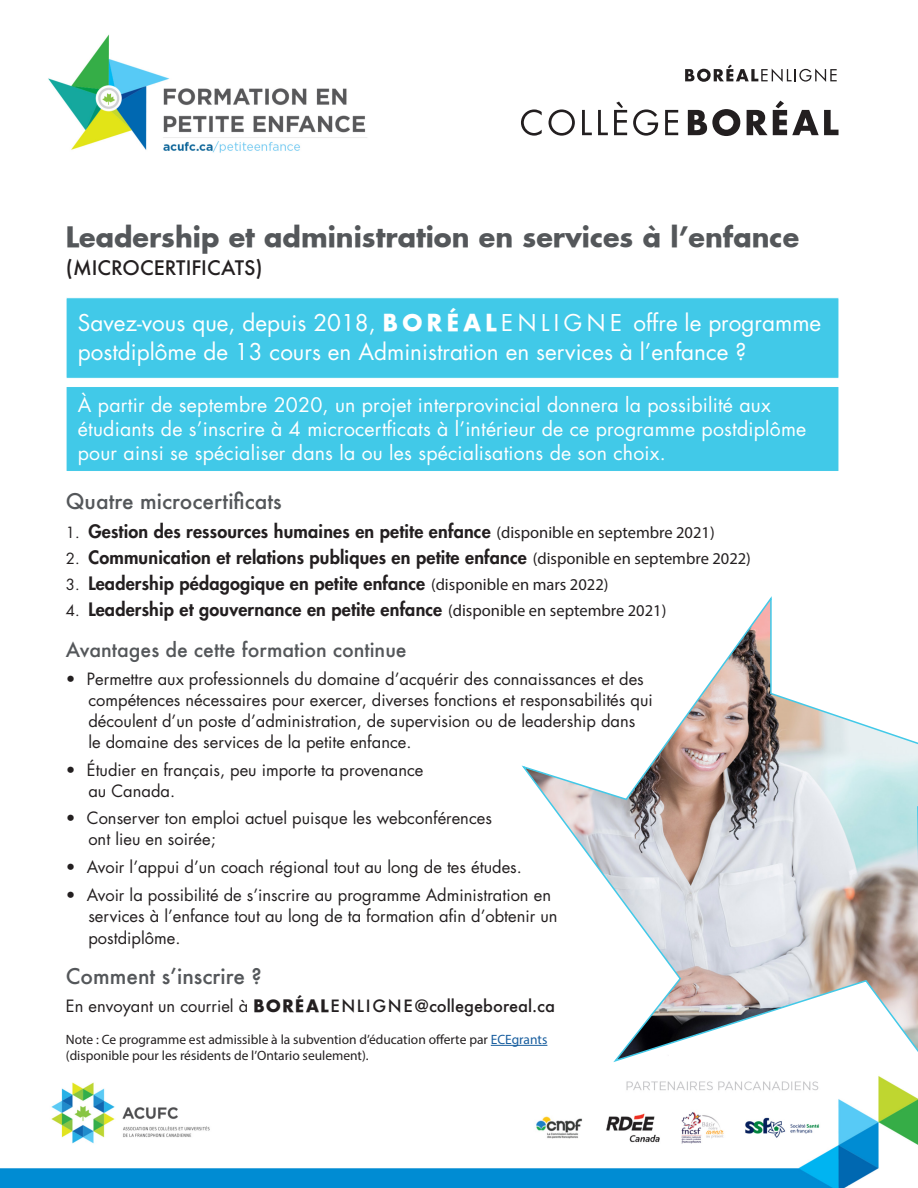
<style>
.page{position:relative;width:918px;height:1188px;background:#fff}
.page>*{position:absolute;margin:0;border:0;box-sizing:border-box;transform-origin:0 0}
.header_petit_2020{font:700 27px "Futura";color:#54575a}
.body_texte_2020{font:22.5px/28.5px "Futura";color:#fff}
.sous-titre_2020{font:500 21px "Futura";color:#54575a}
.body_texte_2020-2{font:19.5px/24px "Futura";letter-spacing:.01em;color:#fff}
.sous-titre_2020-2{font:500 19.5px "Futura";color:#54575a}
.t1{font:500 19.5px "Futura";color:#231f20}
.bullet_texte_2020{font:800 18px "Futura";letter-spacing:.01em;color:#231f20}
.bullet_texte_2020-2{font:16.5px/21px "Futura";color:#231f20}
.t2{font:500 16.5px "Futura";color:#231f20}
.t3{font:13.5px "Myriad Pro";color:#231f20}
.s1{font-weight:700}
.s2{font-weight:400;font-size:15px}
.s3{font-family:"Myriad Pro";font-weight:400;font-size:16.5px}
.s4{font-weight:400}
.s5{color:#175d9e}
</style>
<div class="page">
<img style="left:0;top:34px;width:918px;height:1154px">
<svg style="left:521px;top:109px;width:21px;height:27px"></svg>
<svg style="left:549px;top:109px;width:26px;height:27px"></svg>
<svg style="left:582px;top:110px;width:10px;height:25px"></svg>
<svg style="left:598px;top:110px;width:10px;height:25px"></svg>
<svg style="left:614px;top:102px;width:13px;height:33px"></svg>
<svg style="left:633px;top:109px;width:25px;height:27px"></svg>
<svg style="left:665px;top:110px;width:13px;height:25px"></svg>
<svg style="left:688px;top:109px;width:52px;height:27px"></svg>
<svg style="left:747px;top:101px;width:92px;height:34px"></svg>
<div style="left:66px;top:298px;width:773px;height:81px;background:#41c9e8;border:1px solid #fff"></div>
<svg style="left:520px;top:594px;width:398px;height:470px"></svg>
<svg style="left:685px;top:65px;width:152px;height:17px"></svg>
<div style="left:66px;top:386px;width:773px;height:86px;background:#41c9e8;border:1px solid #fff"></div>
<hr style="left:491px;top:1045px;width:56px;height:1px;background:#175d9e">
<p class="header_petit_2020" style="left:66px;top:219px;width:735px">Leadership et administration en services à l’enfance</p>
<p class="t1" style="left:66px;top:254px;width:198px">(MICROCERTIFICATS)</p>
<p class="body_texte_2020" style="left:78px;top:309px;width:745px">Savez-vous que, depuis 2018, <span class="s1">B O R É A L</span> E N L I G N E offre le programme postdiplôme de 13 cours en Administration en services à l’enfance ?</p>
<p class="body_texte_2020-2" style="left:78px;top:393px;width:730px">À partir de septembre 2020, un projet interprovincial donnera la possibilité aux étudiants de s’inscrire à 4 microcertficats à l’intérieur de ce programme postdiplôme pour ainsi se spécialiser dans la ou les spécialisations de son choix.</p>
<p class="sous-titre_2020" style="left:66px;top:487px;width:217px">Quatre microcertificats</p>
<p class="bullet_texte_2020" style="left:66px;top:520px;width:650px"><span class="s2">1.</span> Gestion des ressources humaines en petite enfance <span class="s3">(disponible en septembre 2021)</span></p>
<p class="bullet_texte_2020" style="left:66px;top:546px;width:687px"><span class="s2">2.</span> Communication et relations publiques en petite enfance <span class="s3">(disponible en septembre 2022)</span></p>
<p class="bullet_texte_2020" style="left:66px;top:572px;width:544px"><span class="s2">3.</span> Leadership pédagogique en petite enfance <span class="s3">(disponible en mars 2022)</span></p>
<p class="bullet_texte_2020" style="left:66px;top:598px;width:602px"><span class="s2">4.</span> Leadership et gouvernance en petite enfance <span class="s3">(disponible en septembre 2021)</span></p>
<p class="sous-titre_2020-2" style="left:66px;top:637px;width:342px">Avantages de cette formation continue</p>
<p class="bullet_texte_2020-2" style="left:88px;top:669px;width:566px;text-indent:-22px">• Permettre aux professionnels du domaine d’acquérir des connaissances et des compétences nécessaires pour exercer, diverses fonctions et responsabilités qui découlent d’un poste d’administration, de supervision ou de leadership dans<br>le domaine des services de la petite enfance.</p>
<p class="bullet_texte_2020-2" style="left:88px;top:759px;width:337px;text-indent:-22px">• Étudier en français, peu importe ta provenance au Canada.</p>
<p class="bullet_texte_2020-2" style="left:88px;top:808px;width:405px;text-indent:-22px">• Conserver ton emploi actuel puisque les webconférences ont lieu en soirée;</p>
<p class="bullet_texte_2020-2" style="left:66px;top:857px;width:458px">• Avoir l’appui d’un coach régional tout au long de tes études.</p>
<p class="bullet_texte_2020-2" style="left:88px;top:885px;width:471px;text-indent:-22px">• Avoir la possibilité de s’inscrire au programme Administration en services à l’enfance tout au long de ta formation afin d’obtenir un</p>
<p class="bullet_texte_2020-2" style="left:88px;top:928px;width:94px">postdiplôme.</p>
<p class="sous-titre_2020" style="left:66px;top:962px;width:198px">Comment s’inscrire ?</p>
<p class="t2" style="left:66px;top:995px;width:491px"><span class="s4">En envoyant un courriel à</span> <span class="s1">BORÉAL</span>ENLIGNE@collegeboreal.ca</p>
<p class="t3" style="left:66px;top:1031px;width:483px">Note : Ce programme est admissible à la subvention d’éducation offerte par <span class="s5">ECEgrants</span></p>
<p class="t3" style="left:66px;top:1048px;width:304px">(disponible pour les résidents de l’Ontario seulement).</p>
</div>
